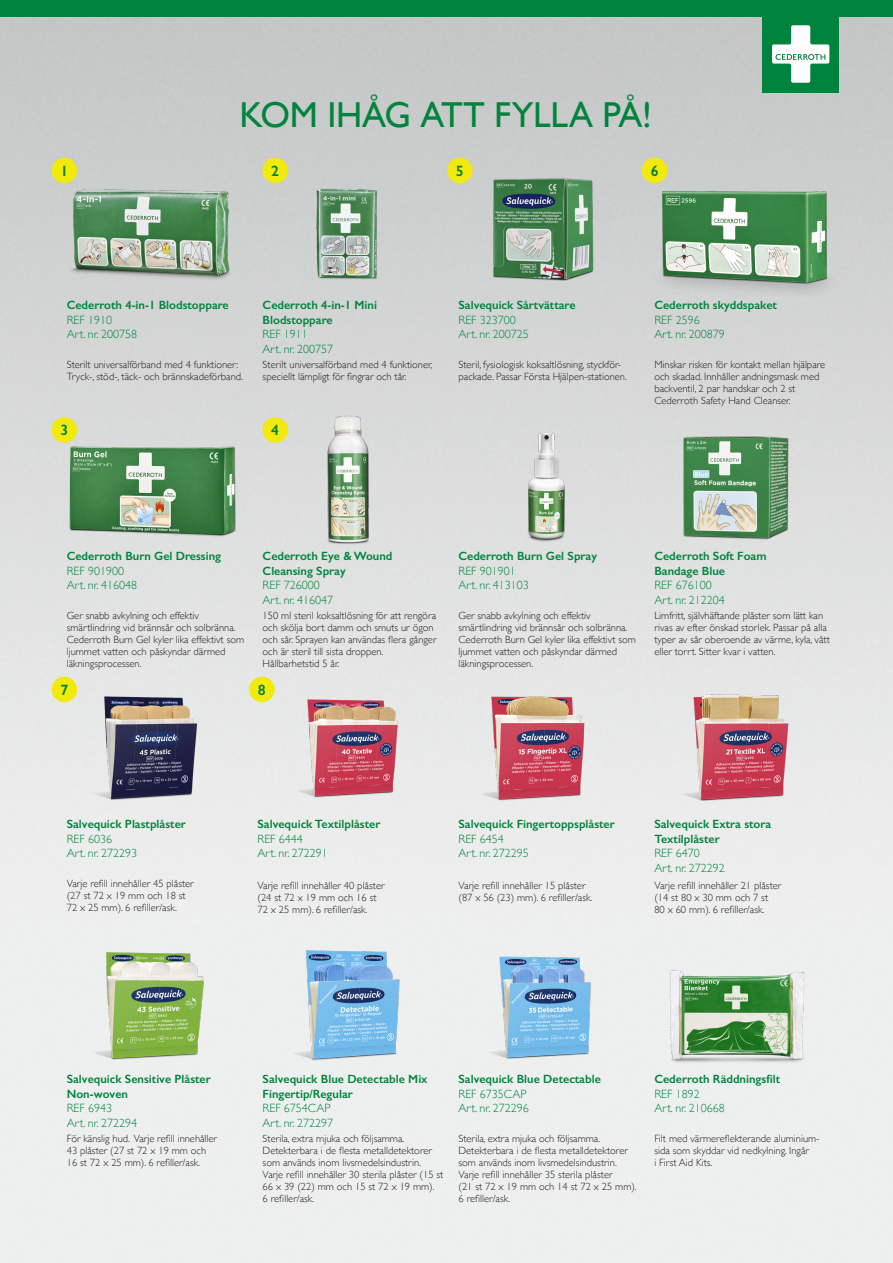
<style>
.page{position:relative;width:893px;height:1263px;background:#fff}
.page>*{position:absolute;margin:0;border:0;box-sizing:border-box;transform-origin:0 0}
.t1{font:36px "Gill Sans";letter-spacing:-.005em;color:#00843d}
.t2{font:600 15px "Gill Sans";color:#00843d}
.t3{font:600 12px/14.4px "Gill Sans";color:#00843d}
.t4{font:300 12px "Gill Sans";color:#00843d}
.t5{font:300 10.5px/12px "Gill Sans";color:#231f20}
</style>
<div class="page">
<img style="left:0;top:17px;width:893px;height:1246px">
<img style="left:66px;top:174px;width:172px;height:110px">
<img style="left:308px;top:179px;width:80px;height:110px">
<img style="left:484px;top:165px;width:119px;height:127px">
<img style="left:633px;top:161px;width:213px;height:135px">
<img style="left:63px;top:428px;width:178px;height:112px">
<img style="left:317px;top:414px;width:62px;height:131px">
<img style="left:491px;top:415px;width:105px;height:130px">
<img style="left:674px;top:422px;width:131px;height:121px">
<img style="left:88px;top:686px;width:124px;height:115px">
<img style="left:295px;top:692px;width:108px;height:111px">
<img style="left:484px;top:687px;width:113px;height:115px">
<img style="left:684px;top:686px;width:111px;height:122px">
<img style="left:86px;top:942px;width:132px;height:122px">
<img style="left:293px;top:944px;width:110px;height:117px">
<img style="left:483px;top:941px;width:121px;height:123px">
<img style="left:660px;top:963px;width:159px;height:108px">
<div style="left:52px;top:158px;width:25px;height:25px;background:#f2ea0c;border-radius:50%"></div>
<div style="left:262px;top:158px;width:26px;height:25px;background:#f2ea0c;border-radius:50%"></div>
<div style="left:52px;top:417px;width:25px;height:26px;background:#f2ea0c;border-radius:50%"></div>
<div style="left:262px;top:417px;width:26px;height:26px;background:#f2ea0c;border-radius:50%"></div>
<div style="left:447px;top:158px;width:26px;height:25px;background:#f2ea0c;border-radius:50%"></div>
<div style="left:642px;top:158px;width:25px;height:25px;background:#f2ea0c;border-radius:50%"></div>
<div style="left:52px;top:677px;width:25px;height:25px;background:#f2ea0c;border-radius:50%"></div>
<div style="left:249px;top:677px;width:26px;height:25px;background:#f2ea0c;border-radius:50%"></div>
<div style="left:0;top:0;width:893px;height:17px;background:#00843d"></div>
<div style="left:762px;top:16px;width:77px;height:76px;background:#00843d"></div>
<svg style="left:772px;top:25px;width:57px;height:58px"></svg>
<h1 class="t1" style="left:239px;top:94px;width:414px">KOM IHÅG ATT FYLLA PÅ!</h1>
<p class="t2" style="left:60px;top:162px;width:9px">1</p>
<p class="t2" style="left:271px;top:162px;width:9px">2</p>
<p class="t2" style="left:456px;top:162px;width:9px">5</p>
<p class="t2" style="left:651px;top:162px;width:9px">6</p>
<p class="t3" style="left:67px;top:298px;width:163px">Cederroth 4-in-1 Blodstoppare</p>
<p class="t4" style="left:67px;top:310px;width:47px">REF 1910</p>
<p class="t4" style="left:67px;top:325px;width:72px">Art. nr. 200758</p>
<p class="t3" style="left:263px;top:298px;width:116px">Cederroth 4-in-1 Mini<br>Blodstoppare</p>
<p class="t4" style="left:263px;top:325px;width:47px">REF 1911</p>
<p class="t4" style="left:263px;top:339px;width:72px">Art. nr. 200757</p>
<p class="t3" style="left:458px;top:298px;width:119px">Salvequick Sårtvättare</p>
<p class="t4" style="left:458px;top:310px;width:59px">REF 323700</p>
<p class="t4" style="left:458px;top:325px;width:72px">Art. nr. 200725</p>
<p class="t3" style="left:654px;top:298px;width:124px">Cederroth skyddspaket</p>
<p class="t4" style="left:654px;top:310px;width:47px">REF 2596</p>
<p class="t4" style="left:654px;top:325px;width:72px">Art. nr. 200879</p>
<p class="t5" style="left:67px;top:358px;width:178px">Sterilt universalförband med 4 funktioner:<br>Tryck-, stöd-, täck- och brännskadeförband.</p>
<p class="t5" style="left:263px;top:358px;width:171px">Sterilt universalförband med 4 funktioner, speciellt lämpligt för fingrar och tår.</p>
<p class="t5" style="left:458px;top:358px;width:164px">Steril, fysiologisk koksaltlösning, styckför-</p>
<p class="t5" style="left:458px;top:370px;width:170px">packade. Passar Första Hjälpen-stationen.</p>
<p class="t2" style="left:60px;top:421px;width:9px">3</p>
<p class="t2" style="left:271px;top:421px;width:9px">4</p>
<p class="t5" style="left:654px;top:358px;width:172px">Minskar risken för kontakt mellan hjälpare och skadad. Innhåller andningsmask med backventil, 2 par handskar och 2 st Cederroth Safety Hand Cleanser.</p>
<p class="t3" style="left:67px;top:549px;width:156px">Cederroth Burn Gel Dressing</p>
<p class="t4" style="left:67px;top:561px;width:59px">REF 901900</p>
<p class="t4" style="left:67px;top:576px;width:72px">Art. nr. 416048</p>
<p class="t5" style="left:67px;top:609px;width:134px">Ger snabb avkylning och effektiv</p>
<p class="t5" style="left:67px;top:621px;width:179px">smärtlindring vid brännsår och solbränna.<br>Cederroth Burn Gel kyler lika effektivt som ljummet vatten och påskyndar därmed läkningsprocessen.</p>
<p class="t3" style="left:263px;top:549px;width:131px">Cederroth Eye &amp; Wound<br>Cleansing Spray</p>
<p class="t4" style="left:263px;top:576px;width:59px">REF 726000</p>
<p class="t4" style="left:263px;top:590px;width:72px">Art. nr. 416047</p>
<p class="t3" style="left:458px;top:549px;width:140px">Cederroth Burn Gel Spray</p>
<p class="t4" style="left:458px;top:561px;width:59px">REF 901901</p>
<p class="t4" style="left:458px;top:576px;width:72px">Art. nr. 413103</p>
<p class="t5" style="left:263px;top:609px;width:175px">150 ml steril koksaltlösning för att rengöra och skölja bort damm och smuts ur ögon och sår. Sprayen kan användas flera gånger och är steril till sista droppen.<br>Hållbarhetstid 5 år.</p>
<p class="t5" style="left:458px;top:609px;width:134px">Ger snabb avkylning och effektiv</p>
<p class="t5" style="left:458px;top:621px;width:179px">smärtlindring vid brännsår och solbränna.<br>Cederroth Burn Gel kyler lika effektivt som ljummet vatten och påskyndar därmed läkningsprocessen.</p>
<p class="t2" style="left:60px;top:681px;width:9px">7</p>
<p class="t2" style="left:258px;top:681px;width:9px">8</p>
<p class="t3" style="left:654px;top:549px;width:114px">Cederroth Soft Foam<br>Bandage Blue</p>
<p class="t4" style="left:654px;top:576px;width:59px">REF 676100</p>
<p class="t4" style="left:654px;top:590px;width:72px">Art. nr. 212204</p>
<p class="t5" style="left:654px;top:609px;width:177px">Limfritt, självhäftande plåster som lätt kan rivas av efter önskad storlek. Passar på alla typer av sår oberoende av värme, kyla, vått eller torrt. Sitter kvar i vatten.</p>
<p class="t3" style="left:67px;top:817px;width:121px">Salvequick Plastplåster</p>
<p class="t4" style="left:67px;top:829px;width:47px">REF 6036</p>
<p class="t4" style="left:67px;top:844px;width:72px">Art. nr. 272293</p>
<p class="t3" style="left:258px;top:817px;width:124px">Salvequick Textilplåster</p>
<p class="t4" style="left:258px;top:829px;width:47px">REF 6444</p>
<p class="t4" style="left:258px;top:844px;width:72px">Art. nr. 272291</p>
<p class="t3" style="left:458px;top:817px;width:158px">Salvequick Fingertoppsplåster</p>
<p class="t4" style="left:458px;top:829px;width:47px">REF 6454</p>
<p class="t4" style="left:458px;top:844px;width:72px">Art. nr. 272295</p>
<p class="t3" style="left:654px;top:817px;width:118px">Salvequick Extra stora</p>
<p class="t3" style="left:654px;top:831px;width:67px">Textilplåster</p>
<p class="t4" style="left:654px;top:844px;width:47px">REF 6470</p>
<p class="t4" style="left:654px;top:858px;width:72px">Art. nr. 272292</p>
<p class="t5" style="left:67px;top:877px;width:129px">Varje refill innehåller 45 plåster (27 st 72 x 19 mm och 18 st</p>
<p class="t5" style="left:67px;top:901px;width:112px">72 x 25 mm). 6 refiller/ask.</p>
<p class="t5" style="left:258px;top:879px;width:129px">Varje refill innehåller 40 plåster</p>
<p class="t5" style="left:258px;top:891px;width:121px">(24 st 72 x 19 mm och 16 st</p>
<p class="t5" style="left:258px;top:903px;width:112px">72 x 25 mm). 6 refiller/ask.</p>
<p class="t5" style="left:458px;top:879px;width:136px">Varje refill innehåller 15 plåster (87 x 56 (23) mm). 6 refiller/ask.</p>
<p class="t5" style="left:654px;top:879px;width:129px">Varje refill innehåller 21 plåster (14 st 80 x 30 mm och 7 st</p>
<p class="t5" style="left:654px;top:903px;width:112px">80 x 60 mm). 6 refiller/ask.</p>
<p class="t3" style="left:67px;top:1072px;width:146px">Salvequick Sensitive Plåster<br>Non-woven</p>
<p class="t4" style="left:67px;top:1099px;width:47px">REF 6943</p>
<p class="t4" style="left:67px;top:1113px;width:72px">Art. nr. 272294</p>
<p class="t3" style="left:263px;top:1072px;width:167px">Salvequick Blue Detectable Mix<br>Fingertip/Regular</p>
<p class="t4" style="left:263px;top:1099px;width:70px">REF 6754CAP</p>
<p class="t4" style="left:263px;top:1113px;width:72px">Art. nr. 272297</p>
<p class="t3" style="left:458px;top:1072px;width:144px">Salvequick Blue Detectable</p>
<p class="t4" style="left:458px;top:1084px;width:70px">REF 6735CAP</p>
<p class="t4" style="left:458px;top:1099px;width:72px">Art. nr. 272296</p>
<p class="t3" style="left:654px;top:1072px;width:127px">Cederroth Räddningsfilt</p>
<p class="t4" style="left:654px;top:1084px;width:47px">REF 1892</p>
<p class="t4" style="left:654px;top:1099px;width:72px">Art. nr. 210668</p>
<p class="t5" style="left:67px;top:1132px;width:152px">För känslig hud. Varje refill innehåller<br>43 plåster (27 st 72 x 19 mm och<br>16 st 72 x 25 mm). 6 refiller/ask.</p>
<p class="t5" style="left:263px;top:1132px;width:182px">Sterila, extra mjuka och följsamma.<br>Detekterbara i de flesta metalldetektorer som används inom livsmedelsindustrin.<br>Varje refill innehåller 30 sterila plåster (15 st 66 x 39 (22) mm och 15 st 72 x 19 mm).<br>6 refiller/ask.</p>
<p class="t5" style="left:458px;top:1132px;width:171px">Sterila, extra mjuka och följsamma.<br>Detekterbara i de flesta metalldetektorer som används inom livsmedelsindustrin.</p>
<p class="t5" style="left:458px;top:1168px;width:180px">Varje refill innehåller 35 sterila plåster<br>(21 st 72 x 19 mm och 14 st 72 x 25 mm).<br>6 refiller/ask.</p>
<p class="t5" style="left:654px;top:1132px;width:167px">Filt med värmereflekterande aluminium&shy;sida som skyddar vid nedkylning. Ingår<br>i First Aid Kits.</p>
</div>
